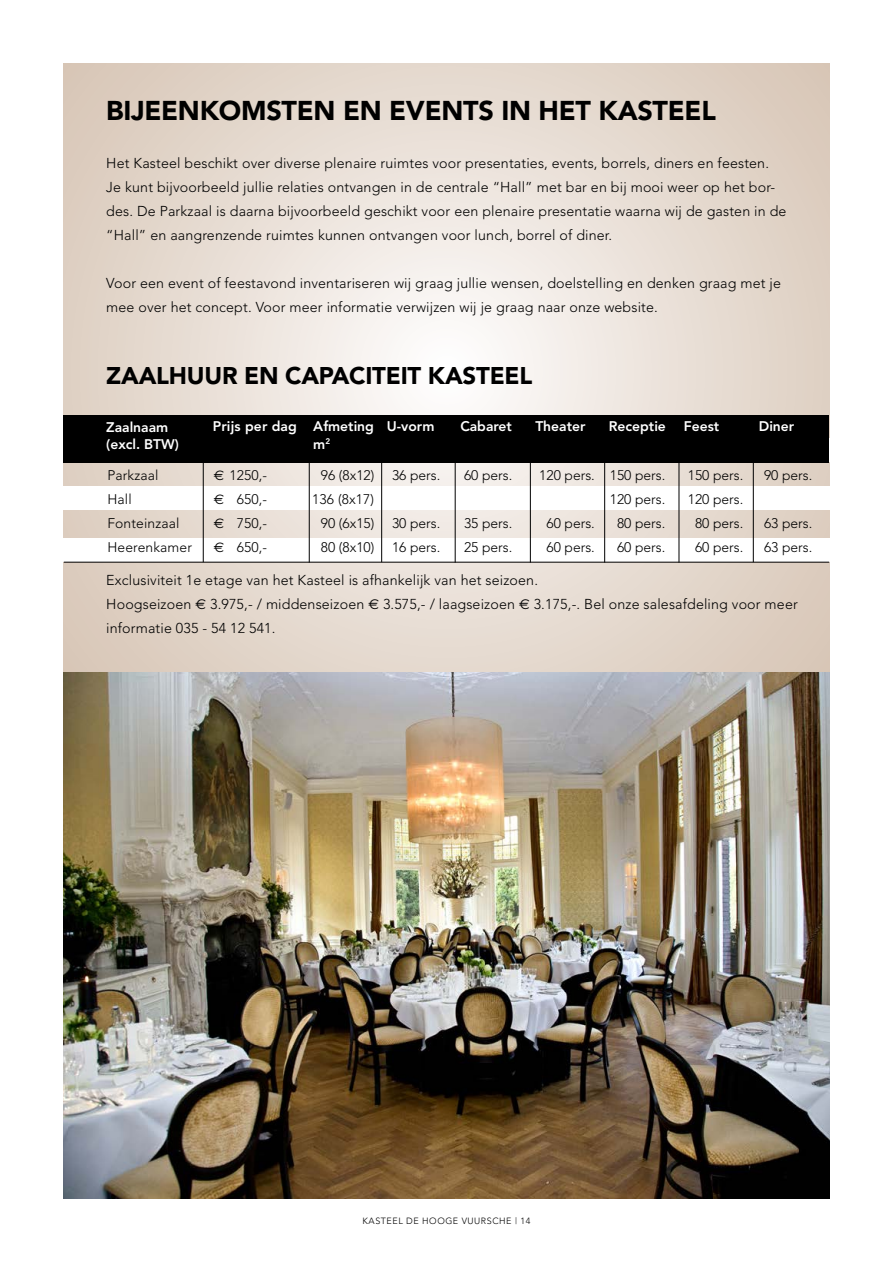
<style>
.page{position:relative;width:893px;height:1263px;background:#fff}
.page>*{position:absolute;margin:0;border:0;box-sizing:border-box;transform-origin:0 0}
.t1{font:900 27px "Avenir";letter-spacing:-.01em;color:#000}
.t2{font:900 24px "Avenir";letter-spacing:-.01em;color:#000}
.t3{font:300 14.25px/24px "Avenir";letter-spacing:.01em;color:#000}
.t4{font:300 13.8px "Avenir";color:#000}
.t5{font:800 13.8px "Avenir";color:#fff}
.t6{font:300 9px "Avenir";letter-spacing:.06em;color:#000}
.s1{font-weight:300;color:#000}
.s2{font-family:"Euro Sans";font-weight:400}
</style>
<div class="page">
<svg style="left:64px;top:64px;width:765px;height:608px"></svg>
<img style="left:64px;top:672px;width:765px;height:526px">
<div style="left:9px;top:538px;width:828px;height:24px;background:#fff"></div>
<div style="left:9px;top:486px;width:828px;height:24px;background:#fff"></div>
<div style="left:64px;top:415px;width:765px;height:47px;background:#000"></div>
<hr style="left:64px;top:562px;width:765px;height:1px;background:#000">
<hr style="left:203px;top:418px;width:1px;height:144px;background:#000">
<hr style="left:309px;top:418px;width:1px;height:144px;background:#000">
<hr style="left:381px;top:418px;width:1px;height:144px;background:#000">
<hr style="left:455px;top:418px;width:1px;height:144px;background:#000">
<hr style="left:530px;top:418px;width:1px;height:144px;background:#000">
<hr style="left:604px;top:418px;width:1px;height:144px;background:#000">
<hr style="left:679px;top:418px;width:1px;height:144px;background:#000">
<hr style="left:753px;top:418px;width:1px;height:144px;background:#000">
<h1 class="t1" style="left:106px;top:94px;width:611px">BIJEENKOMSTEN EN EVENTS IN HET KASTEEL</h1>
<p class="t3" style="left:106px;top:151px;width:682px">Het Kasteel beschikt over diverse plenaire ruimtes voor presentaties, events, borrels, diners en feesten.<br>Je kunt bijvoorbeeld jullie relaties ontvangen in de centrale “Hall” met bar en bij mooi weer op het bor&shy;des. De Parkzaal is daarna bijvoorbeeld geschikt voor een plenaire presentatie waarna wij de gasten in de “Hall” en aangrenzende ruimtes kunnen ontvangen voor lunch, borrel of diner.</p>
<p class="t3" style="left:106px;top:271px;width:676px">Voor een event of feestavond inventariseren wij graag jullie wensen, doelstelling en denken graag met je mee over het concept. Voor meer informatie verwijzen wij je graag naar onze website.</p>
<h2 class="t2" style="left:106px;top:361px;width:427px">ZAALHUUR EN CAPACITEIT KASTEEL</h2>
<p class="t5" style="left:106px;top:419px;width:63px">Zaalnaam</p>
<p class="t5" style="left:213px;top:418px;width:223px">Prijs per dag Afmeting U-vorm</p>
<p class="t5" style="left:460px;top:418px;width:53px">Cabaret</p>
<p class="t5" style="left:535px;top:418px;width:52px">Theater</p>
<p class="t5" style="left:609px;top:418px;width:59px">Receptie</p>
<p class="t5" style="left:684px;top:418px;width:37px">Feest</p>
<p class="t5" style="left:759px;top:418px;width:59px">Diner <span class="s1">V</span></p>
<p class="t5" style="left:106px;top:436px;width:74px">(excl. BTW)</p>
<p class="t5" style="left:313px;top:436px;width:18px">m<sup>2</sup></p>
<p class="t4" style="left:107px;top:467px;width:53px">Parkzaal</p>
<p class="t4" style="left:214px;top:467px;width:55px"><span class="s2">E</span> 1250,-</p>
<p class="t4" style="left:321px;top:467px;width:55px">96 (8x12)</p>
<p class="t4" style="left:392px;top:467px;width:50px">36 pers.</p>
<p class="t4" style="left:464px;top:467px;width:50px">60 pers.</p>
<p class="t4" style="left:539px;top:467px;width:128px">120 pers. 150 pers.</p>
<p class="t4" style="left:688px;top:467px;width:57px">150 pers.</p>
<p class="t4" style="left:764px;top:467px;width:50px">90 pers.</p>
<p class="t4" style="left:107px;top:491px;width:26px">Hall</p>
<p class="t4" style="left:214px;top:491px;width:55px"><span class="s2">E</span> 650,-</p>
<p class="t4" style="left:312px;top:491px;width:64px">136 (8x17)</p>
<p class="t4" style="left:610px;top:491px;width:57px">120 pers.</p>
<p class="t4" style="left:688px;top:491px;width:57px">120 pers.</p>
<p class="t4" style="left:107px;top:515px;width:74px">Fonteinzaal</p>
<p class="t4" style="left:214px;top:515px;width:55px"><span class="s2">E</span> 750,-</p>
<p class="t4" style="left:321px;top:515px;width:55px">90 (6x15)</p>
<p class="t4" style="left:392px;top:515px;width:50px">30 pers.</p>
<p class="t4" style="left:464px;top:515px;width:50px">35 pers.</p>
<p class="t4" style="left:547px;top:515px;width:50px">60 pers.</p>
<p class="t4" style="left:617px;top:515px;width:50px">80 pers.</p>
<p class="t4" style="left:695px;top:515px;width:50px">80 pers.</p>
<p class="t4" style="left:764px;top:515px;width:50px">63 pers.</p>
<p class="t4" style="left:107px;top:539px;width:86px">Heerenkamer</p>
<p class="t4" style="left:214px;top:539px;width:55px"><span class="s2">E</span> 650,-</p>
<p class="t4" style="left:321px;top:539px;width:55px">80 (8x10)</p>
<p class="t4" style="left:392px;top:539px;width:50px">16 pers.</p>
<p class="t4" style="left:464px;top:539px;width:50px">25 pers.</p>
<p class="t4" style="left:547px;top:539px;width:50px">60 pers.</p>
<p class="t4" style="left:617px;top:539px;width:50px">60 pers.</p>
<p class="t4" style="left:695px;top:539px;width:50px">60 pers.</p>
<p class="t4" style="left:764px;top:539px;width:50px">63 pers.</p>
<p class="t3" style="left:106px;top:568px;width:693px">Exclusiviteit 1e etage van het Kasteel is afhankelijk van het seizoen.<br>Hoogseizoen <span class="s2">E</span> 3.975,- / middenseizoen <span class="s2">E</span> 3.575,- / laagseizoen <span class="s2">E</span> 3.175,-. Bel onze salesafdeling voor meer informatie 035 - 54 12 541.</p>
<p class="t6" style="left:363px;top:1216px;width:169px">KASTEEL DE HOOGE VUURSCHE | 14</p>
</div>
